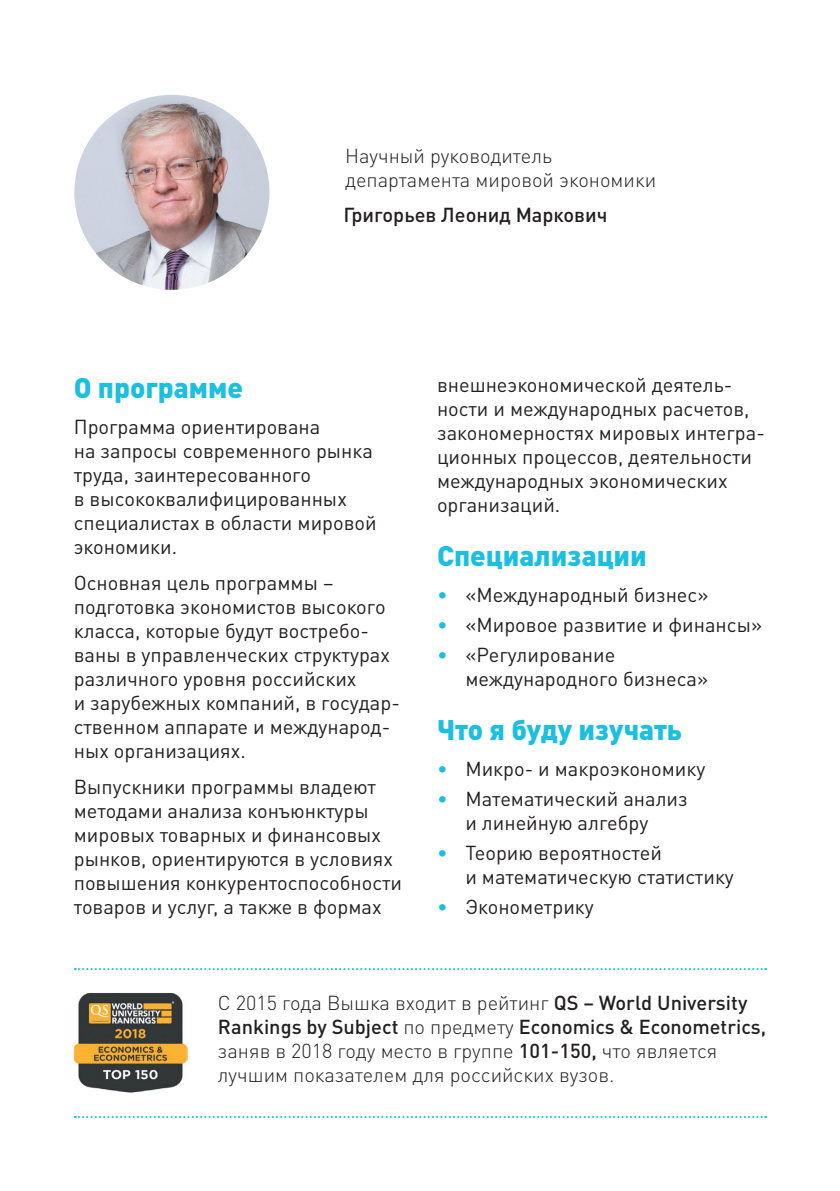
<style>
.page{position:relative;width:840px;height:1191px;background:#fff}
.page>*{position:absolute;margin:0;border:0;box-sizing:border-box;transform-origin:0 0}
.ЗАГ{font:900 28px "DIN Pro";color:#1cbfdf}
.текст{font:20px/24px "DIN Pro";color:#231f20}
.текст-2{font:300 20px/24px "DIN Pro";color:#231f20}
.t1{font:500 20px "DIN Pro";color:#231f20}
.s1{color:#1cbfdf}
.s2{font-weight:500}
</style>
<div class="page">
<img style="left:74px;top:95px;width:195px;height:195px;border-radius:97px">
<img style="left:74px;top:992px;width:113px;height:100px">
<svg style="left:75px;top:968px;width:690px;height:2px"></svg>
<svg style="left:75px;top:1116px;width:690px;height:2px"></svg>
<p class="текст-2" style="left:345px;top:143px;width:312px">Научный руководитель департамента мировой экономики</p>
<p class="t1" style="left:343px;top:201px;width:265px">Григорьев Леонид Маркович</p>
<p class="ЗАГ" style="left:74px;top:369px;width:171px">О программе</p>
<p class="текст" style="left:74px;top:414px;width:304px">Программа ориентирована<br>на запросы современного рынка труда, заинтересованного<br>в высококвалифицированных специалистах в области мировой экономики.</p>
<p class="текст" style="left:74px;top:570px;width:327px">Основная цель программы – подготовка экономистов высокого класса, которые будут востребо&shy;ваны в управленческих структурах различного уровня российских<br>и зарубежных компаний, в государ&shy;ственном аппарате и международ&shy;ных организациях.</p>
<p class="текст" style="left:74px;top:774px;width:329px">Выпускники программы владеют методами анализа конъюнктуры мировых товарных и финансовых рынков, ориентируются в условиях повышения конкурентоспособности товаров и услуг, а также в формах</p>
<p class="текст" style="left:437px;top:372px;width:329px">внешнеэкономической деятель&shy;ности и международных расчетов, закономерностях мировых интегра&shy;ционных процессов, деятельности международных экономических организаций.</p>
<p class="ЗАГ" style="left:437px;top:537px;width:211px">Специализации</p>
<p class="текст" style="left:437px;top:582px;width:273px"><span class="s1">•</span> «Международный бизнес»</p>
<p class="текст" style="left:437px;top:612px;width:326px"><span class="s1">•</span> «Мировое развитие и финансы»</p>
<p class="текст" style="left:465px;top:642px;width:244px;text-indent:-28px"><span class="s1">•</span> «Регулирование международного бизнеса»</p>
<p class="ЗАГ" style="left:437px;top:711px;width:246px">Что я буду изучать</p>
<p class="текст" style="left:437px;top:756px;width:270px"><span class="s1">•</span> Микро- и макроэкономику</p>
<p class="текст" style="left:437px;top:786px;width:252px;text-align:center"><span class="s1">•</span> Математический анализ и линейную алгебру</p>
<p class="текст" style="left:465px;top:840px;width:270px;text-indent:-28px"><span class="s1">•</span> Теорию вероятностей<br>и математическую статистику</p>
<p class="текст" style="left:437px;top:894px;width:158px"><span class="s1">•</span> Эконометрику</p>
<p class="текст-2" style="left:218px;top:990px;width:549px">С 2015 года Вышка входит в рейтинг <span class="s2">QS – World University Rankings by Subject</span> по предмету <span class="s2">Economics &amp; Econometrics, </span>заняв в 2018 году место в группе <span class="s2">101-150,</span> что является лучшим показателем для российских вузов.</p>
</div>
